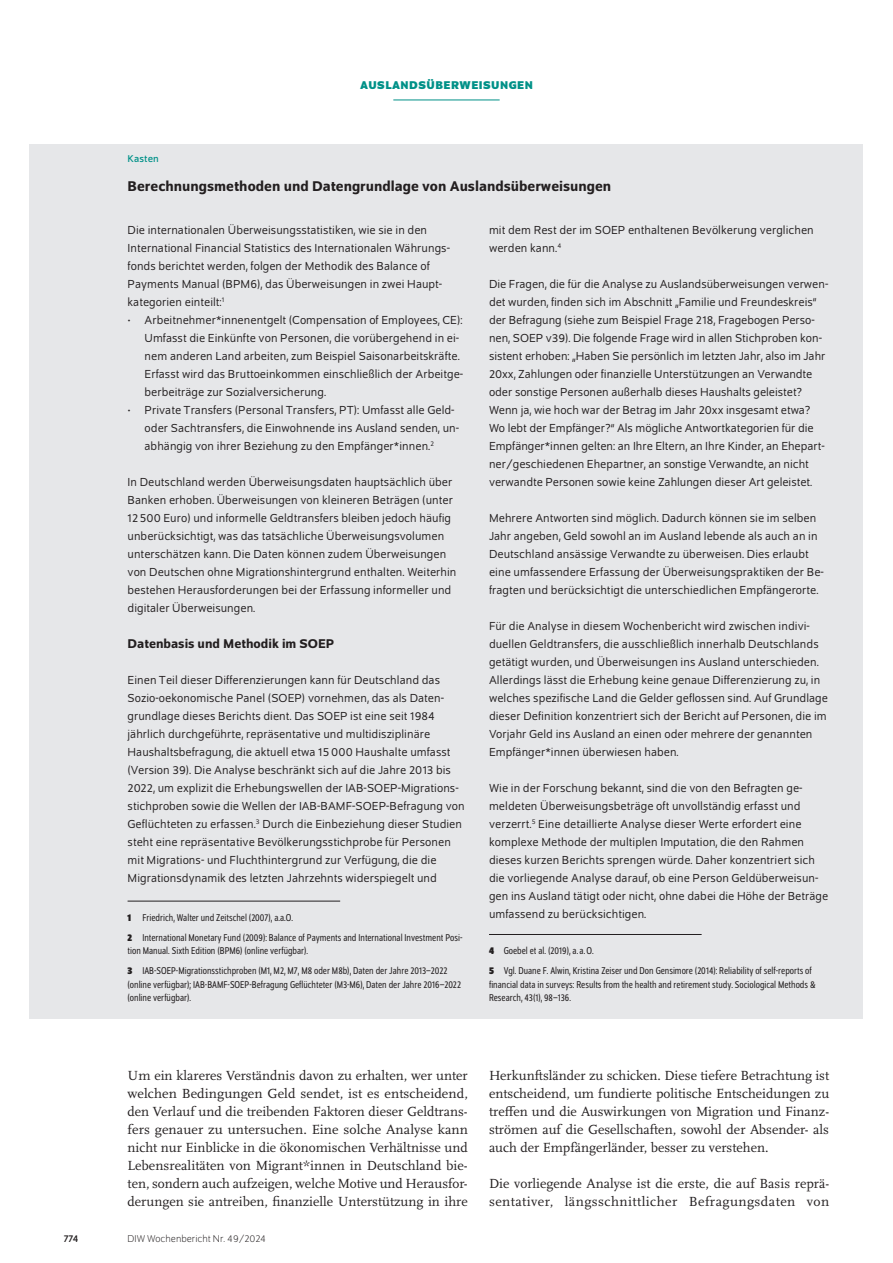
<style>
.page{position:relative;width:893px;height:1263px;background:#fff}
.page>*{position:absolute;margin:0;border:0;box-sizing:border-box;transform-origin:0 0}
.t1{font:500 15px "Schumpeter";color:#231f20}
.t2{font:13.8px/18px "Scala Pro";color:#231f20;text-align:justify}
.t3{font:13.8px/18px "Scala Pro";letter-spacing:.03em;color:#231f20}
.t4{font:500 13.5px "Schumpeter";color:#231f20}
.t5{font:12.3px/18px "Schumpeter Blond";letter-spacing:.005em;color:#231f20}
.t6{font:700 12px "Schumpeter";letter-spacing:.04em;color:#009188}
.t7{font:semi-condensed 10.5px/20px "Schumpeter Blond";color:#231f20}
.t8{font:300 10.5px "Schumpeter";color:#231f20}
.t9{font:10.5px "Schumpeter";letter-spacing:.01em;color:#009188}
.t10{font:10.5px "Schumpeter";color:#231f20}
.s1{font-family:"Schumpeter";font-weight:700}
</style>
<div class="page">
<hr style="left:393px;top:100px;width:107px;height:1px;background:#009188">
<div style="left:30px;top:144px;width:833px;height:874px;background:#e6e7e9"></div>
<hr style="left:128px;top:901px;width:212px;height:1px;background:#231f20">
<hr style="left:489px;top:934px;width:213px;height:1px;background:#231f20">
<p class="t6" style="left:360px;top:79px;width:174px">AUSLANDSÜBERWEISUNGEN</p>
<p class="t9" style="left:128px;top:153px;width:33px">Kasten</p>
<p class="t1" style="left:128px;top:178px;width:485px">Berechnungsmethoden und Datengrundlage von Auslandsüberweisungen</p>
<p class="t5" style="left:128px;top:221px;width:323px">Die internationalen Überweisungsstatistiken, wie sie in den International Financial Statistics des Internationalen Währungs&shy;fonds berichtet werden, folgen der Methodik des Balance of Payments Manual (BPM6), das Überweisungen in zwei Haupt&shy;kategorien einteilt:<sup>1</sup></p>
<p class="t5" style="left:145px;top:311px;width:320px;text-indent:-17px">• Arbeitnehmer*innenentgelt (Compensation of Employees, CE):<br>Umfasst die Einkünfte von Personen, die vorübergehend in ei&shy;nem anderen Land arbeiten, zum Beispiel Saisonarbeitskräfte.<br>Erfasst wird das Bruttoeinkommen einschließlich der Arbeitge&shy;berbeiträge zur Sozialversicherung.</p>
<p class="t5" style="left:145px;top:401px;width:316px;text-indent:-17px">• Private Transfers (Personal Transfers, PT): Umfasst alle Geld&shy;oder Sachtransfers, die Einwohnende ins Ausland senden, un&shy;abhängig von ihrer Beziehung zu den Empfänger*innen.<sup>2</sup></p>
<p class="t5" style="left:128px;top:473px;width:330px">In Deutschland werden Überweisungsdaten hauptsächlich über Banken erhoben. Überweisungen von kleineren Beträgen (unter 12500 Euro) und informelle Geldtransfers bleiben jedoch häufig unberücksichtigt, was das tatsächliche Überweisungsvolumen unterschätzen kann. Die Daten können zudem Überweisungen von Deutschen ohne Migrationshintergrund enthalten. Weiterhin bestehen Herausforderungen bei der Erfassung informeller und digitaler Überweisungen.</p>
<p class="t4" style="left:128px;top:637px;width:208px">Datenbasis und Methodik im SOEP</p>
<p class="t5" style="left:128px;top:671px;width:339px">Einen Teil dieser Differenzierungen kann für Deutschland das Sozio-oekonomische Panel (SOEP) vornehmen, das als Daten&shy;grundlage dieses Berichts dient. Das SOEP ist eine seit 1984 jährlich durchgeführte, repräsentative und multidisziplinäre Haushaltsbefragung, die aktuell etwa 15000 Haushalte umfasst (Version 39). Die Analyse beschränkt sich auf die Jahre 2013 bis 2022, um explizit die Erhebungswellen der IAB-SOEP-Migrations&shy;stichproben sowie die Wellen der IAB-BAMF-SOEP-Befragung von Geflüchteten zu erfassen.<sup>3</sup> Durch die Einbeziehung dieser Studien steht eine repräsentative Bevölkerungsstichprobe für Personen mit Migrations- und Fluchthintergrund zur Verfügung, die die Migrationsdynamik des letzten Jahrzehnts widerspiegelt und</p>
<p class="t7" style="left:128px;top:908px;width:336px"><span class="s1">1</span> Friedrich, Walter und Zeitschel (2007), a.a.O.<br><span class="s1">2</span> International Monetary Fund (2009): Balance of Payments and International Investment Posi-</p>
<p class="t7" style="left:128px;top:941px;width:321px">tion Manual. Sixth Edition (BPM6) (online verfügbar).<br><span class="s1">3</span> IAB-SOEP-Migrationsstichproben (M1, M2, M7, M8 oder M8b), Daten der Jahre 2013–2022</p>
<p class="t7" style="left:128px;top:978px;width:335px;line-height:13.5px">(online verfügbar); IAB-BAMF-SOEP-Befragung Geflüchteter (M3-M6), Daten der Jahre 2016–2022 (online verfügbar).</p>
<p class="t5" style="left:489px;top:221px;width:326px">mit dem Rest der im SOEP enthaltenen Bevölkerung verglichen werden kann.<sup>4</sup></p>
<p class="t5" style="left:489px;top:275px;width:341px">Die Fragen, die für die Analyse zu Auslandsüberweisungen verwen&shy;det wurden, finden sich im Abschnitt „Familie und Freundeskreis“ der Befragung (siehe zum Beispiel Frage 218, Fragebogen Perso&shy;nen, SOEP v39). Die folgende Frage wird in allen Stichproben kon&shy;sistent erhoben: „Haben Sie persönlich im letzten Jahr, also im Jahr 20xx, Zahlungen oder finanzielle Unterstützungen an Verwandte oder sonstige Personen außerhalb dieses Haushalts geleistet?<br>Wenn ja, wie hoch war der Betrag im Jahr 20xx insgesamt etwa?<br>Wo lebt der Empfänger?“ Als mögliche Antwortkategorien für die Empfänger*innen gelten: an Ihre Eltern, an Ihre Kinder, an Ehepart&shy;ner/geschiedenen Ehepartner, an sonstige Verwandte, an nicht verwandte Personen sowie keine Zahlungen dieser Art geleistet.</p>
<p class="t5" style="left:489px;top:509px;width:336px">Mehrere Antworten sind möglich. Dadurch können sie im selben Jahr angeben, Geld sowohl an im Ausland lebende als auch an in Deutschland ansässige Verwandte zu überweisen. Dies erlaubt eine umfassendere Erfassung der Überweisungspraktiken der Be&shy;fragten und berücksichtigt die unterschiedlichen Empfängerorte.</p>
<p class="t5" style="left:489px;top:617px;width:341px">Für die Analyse in diesem Wochenbericht wird zwischen indivi&shy;duellen Geldtransfers, die ausschließlich innerhalb Deutschlands getätigt wurden, und Überweisungen ins Ausland unterschieden.<br>Allerdings lässt die Erhebung keine genaue Differenzierung zu, in welches spezifische Land die Gelder geflossen sind. Auf Grundlage dieser Definition konzentriert sich der Bericht auf Personen, die im Vorjahr Geld ins Ausland an einen oder mehrere der genannten Empfänger*innen überwiesen haben.</p>
<p class="t5" style="left:489px;top:780px;width:341px">Wie in der Forschung bekannt, sind die von den Befragten ge&shy;meldeten Überweisungsbeträge oft unvollständig erfasst und verzerrt.<sup>5</sup> Eine detaillierte Analyse dieser Werte erfordert eine komplexe Methode der multiplen Imputation, die den Rahmen dieses kurzen Berichts sprengen würde. Daher konzentriert sich die vorliegende Analyse darauf, ob eine Person Geldüberweisun&shy;gen ins Ausland tätigt oder nicht, ohne dabei die Höhe der Beträge umfassend zu berücksichtigen.</p>
<p class="t7" style="left:489px;top:941px;width:324px"><span class="s1">4</span> Goebel et al. (2019), a.a.O.<br><span class="s1">5</span> Vgl. Duane F. Alwin, Kristina Zeiser und Don Gensimore (2014): Reliability of self-reports of</p>
<p class="t7" style="left:489px;top:978px;width:328px;line-height:13.5px">financial data in surveys: Results from the health and retirement study. Sociological Methods &amp;<br>Research, 43(1), 98–136.</p>
<p class="t2" style="left:128px;top:1066px;width:342px">Um ein klareres Verständnis davon zu erhalten, wer unter welchen Bedingungen Geld sendet, ist es entscheidend, den Verlauf und die treibenden Faktoren dieser Geldtrans&shy;fers genauer zu untersuchen. Eine solche Analyse kann nicht nur Einblicke in die ökonomischen Verhältnisse und Lebensrealitäten von Migrant*innen in Deutschland bie&shy;ten, sondern auch aufzeigen, welche Motive und Herausfor&shy;derungen sie antreiben, finanzielle Unterstützung in ihre</p>
<p class="t2" style="left:489px;top:1066px;width:342px">Herkunftsländer zu schicken. Diese tiefere Betrachtung ist entscheidend, um fundierte politische Entscheidungen zu treffen und die Auswirkungen von Migration und Finanz&shy;strömen auf die Gesellschaften, sowohl der Absender- als auch der Empfängerländer, besser zu verstehen.</p>
<p class="t3" style="left:489px;top:1174px;width:342px">Die vorliegende Analyse ist die erste, die auf Basis reprä&shy;sentativer, längsschnittlicher Befragungsdaten von</p>
<p class="t10" style="left:64px;top:1233px;width:16px">774</p>
<p class="t8" style="left:128px;top:1234px;width:140px">DIW Wochenbericht Nr. 49/2024</p>
</div>
